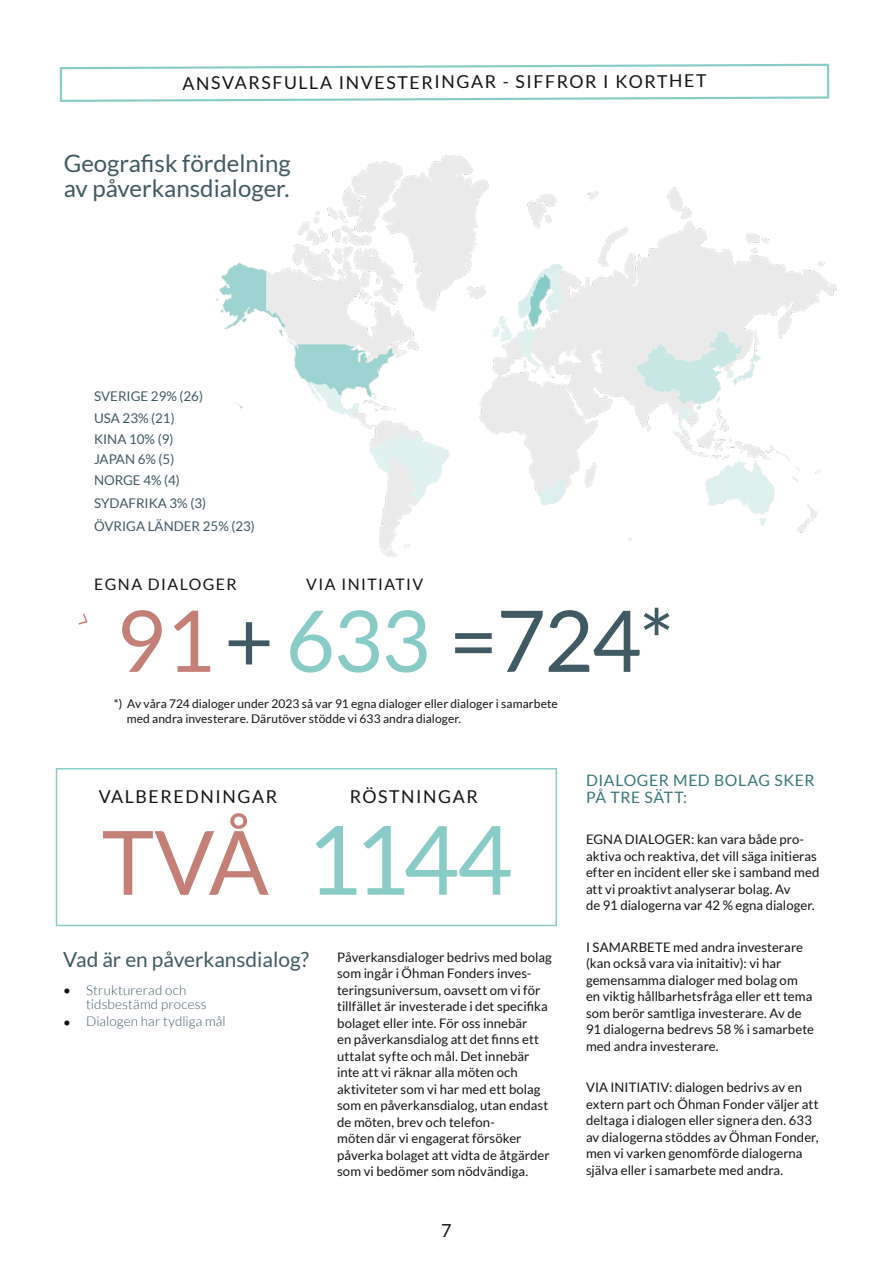
<style>
.page{position:relative;width:893px;height:1263px;background:#fff}
.page>*{position:absolute;margin:0;border:0;box-sizing:border-box;transform-origin:0 0}
.t1{font:95.55px "Lato";color:#88cbc7}
.t2{font:85.2px "Lato";letter-spacing:-.02em;color:#405a64}
.t3{font:24px/25.5px "Lato";color:#405a64}
.t4{font:20.85px "Lato";color:#405a64}
.t5{font:18px "Lato";color:#131413}
.t6{font:17.7px "Lato";letter-spacing:.085em;color:#131413}
.t7{font:15.75px/16.5px "Lato";letter-spacing:.04em;color:#377779}
.t8{font:15.75px "Lato";letter-spacing:.09em;color:#131413}
.t9{font:13.35px/21.5px "Lato";color:#405a64}
.t10{font:300 13.35px/14.1px "Lato";letter-spacing:.01em;color:#405a64}
.t11{font:13.2px/16.5px "Lato";letter-spacing:.005em;color:#131413}
.t12{font:12px/15px "Lato";letter-spacing:.005em;color:#131413}
.s1{color:#c47f76}
.s2{color:#88cbc7}
.s3{font-size:88.8px;color:#c47f76}
.s4{font-weight:400;color:#131413}
</style>
<div class="page">
<svg style="left:59px;top:63px;width:771px;height:39px"></svg>
<img style="left:216px;top:156px;width:621px;height:402px">
<div style="left:56px;top:768px;width:501px;height:158px;border:2px solid #88cbc7"></div>
<svg style="left:78px;top:613px;width:10px;height:12px"></svg>
<h3 class="t6" style="left:183px;top:72px;width:526px">ANSVARSFULLA INVESTERINGAR - SIFFROR I KORTHET</h3>
<h3 class="t3" style="left:64px;top:150px;width:228px">Geografisk fördelning av påverkansdialoger.</h3>
<p class="t9" style="left:94px;top:386px;width:110px">SVERIGE 29% (26)<br>USA 23% (21)<br>KINA 10% (9)</p>
<p class="t9" style="left:94px;top:448px;width:87px;line-height:21px">JAPAN 6% (5)<br>NORGE 4% (4)</p>
<p class="t9" style="left:94px;top:492px;width:162px;line-height:23.1px">SYDAFRIKA 3% (3)<br>ÖVRIGA LÄNDER 25% (23)</p>
<p class="t8" style="left:94px;top:575px;width:144px">EGNA DIALOGER</p>
<p class="t8" style="left:306px;top:575px;width:118px">VIA INITIATIV</p>
<h2 class="t2" style="left:116px;top:593px;width:559px"><span class="s1">91</span> <span class="s2">633</span> =724*</h2>
<h2 class="t2" style="left:224px;top:593px;width:51px">+</h2>
<p class="t12" style="left:127px;top:696px;width:433px;text-indent:-13px">*) Av våra 724 dialoger under 2023 så var 91 egna dialoger eller dialoger i samarbete med andra investerare. Därutöver stödde vi 633 andra dialoger.</p>
<h3 class="t6" style="left:99px;top:786px;width:180px">VALBEREDNINGAR</h3>
<h3 class="t6" style="left:350px;top:786px;width:130px">RÖSTNINGAR</h3>
<h1 class="t1" style="left:102px;top:807px;width:412px"><span class="s3">TVÅ</span> 1144</h1>
<h3 class="t4" style="left:63px;top:947px;width:247px">Vad är en påverkansdialog?</h3>
<p class="t10" style="left:86px;top:983px;width:122px;text-indent:-23px"><span class="s4">•</span> Strukturerad och tidsbestämd process</p>
<p class="t10" style="left:63px;top:1015px;width:164px"><span class="s4">•</span> Dialogen har tydliga mål</p>
<p class="t11" style="left:337px;top:949px;width:216px">Påverkansdialoger bedrivs med bolag som ingår i Öhman Fonders inves&shy;teringsuniversum, oavsett om vi för tillfället är investerade i det specifika bolaget eller inte. För oss innebär<br>en påverkansdialog att det finns ett uttalat syfte och mål. Det innebär inte att vi räknar alla möten och aktiviteter som vi har med ett bolag som en påverkansdialog, utan endast de möten, brev och telefon-<br>möten där vi engagerat försöker påverka bolaget att vidta de åtgärder som vi bedömer som nödvändiga.</p>
<h3 class="t5" style="left:441px;top:1220px;width:12px">7</h3>
<p class="t7" style="left:586px;top:772px;width:230px">DIALOGER MED BOLAG SKER<br>PÅ TRE SÄTT:</p>
<p class="t11" style="left:586px;top:831px;width:235px">EGNA DIALOGER: kan vara både pro&shy;aktiva och reaktiva, det vill säga initieras efter en incident eller ske i samband med att vi proaktivt analyserar bolag. Av<br>de 91 dialogerna var 42 % egna dialoger.</p>
<p class="t11" style="left:586px;top:938px;width:229px">I SAMARBETE med andra investerare (kan också vara via initaitiv): vi har gemensamma dialoger med bolag om en viktig hållbarhetsfråga eller ett tema som berör samtliga investerare. Av de 91 dialogerna bedrevs 58 % i samarbete med andra investerare.</p>
<p class="t11" style="left:586px;top:1079px;width:234px">VIA INITIATIV: dialogen bedrivs av en extern part och Öhman Fonder väljer att deltaga i dialogen eller signera den. 633 av dialogerna stöddes av Öhman Fonder, men vi varken genomförde dialogerna själva eller i samarbete med andra.</p>
</div>
